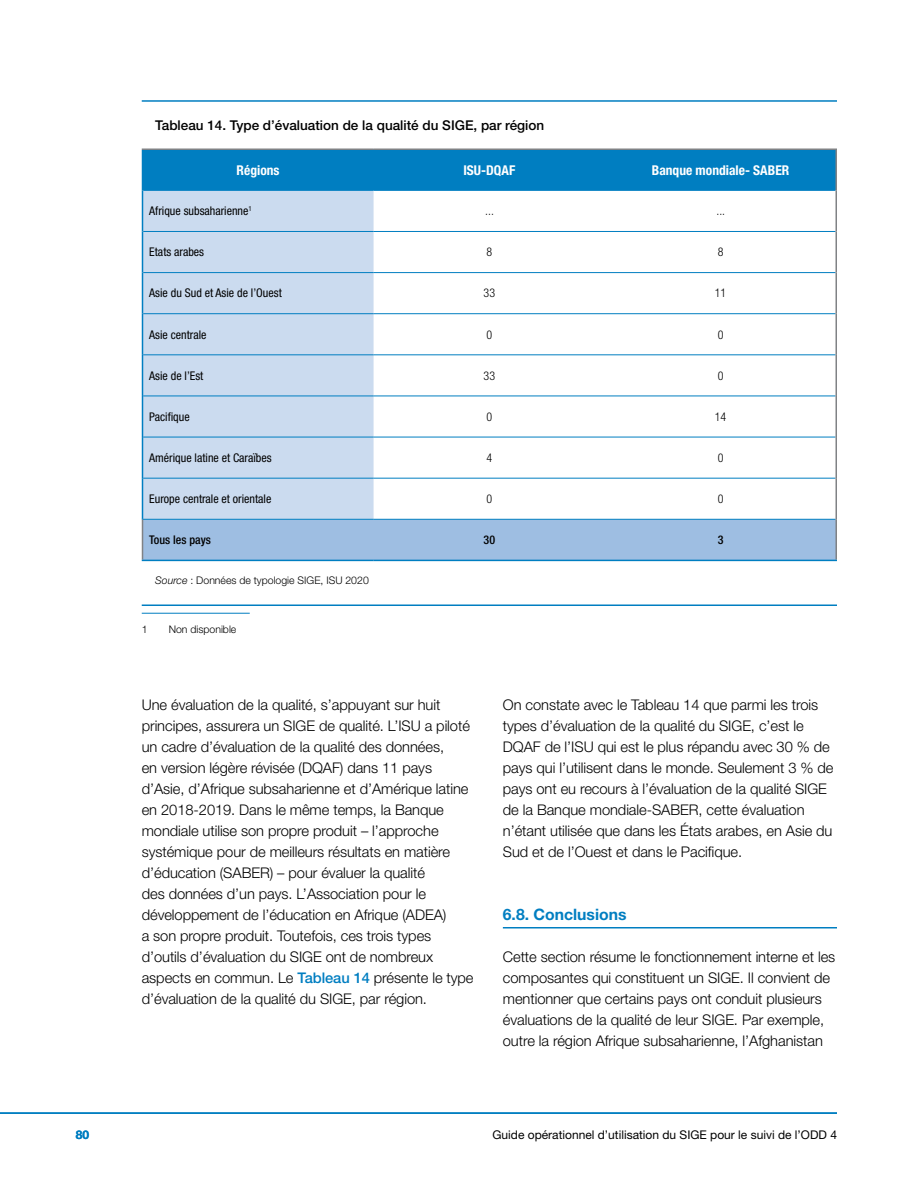
<style>
.page{position:relative;width:918px;height:1188px;background:#fff}
.page>*{position:absolute;margin:0;border:0;box-sizing:border-box;transform-origin:0 0}
.FR_HEAD_B{font:700 15.75px "Helvetica Neue LT Std";color:#007ec1}
.FR_TEXT_body{font:300 14.7px/21px "Helvetica Neue LT Std";letter-spacing:-.005em;color:#000}
.FR_Figure_table{font:500 13.5px "Helvetica Neue LT Std";color:#000}
.Table_text_Bold_COND{font:700 condensed 13.5px "Helvetica Neue LT Std";color:#fff}
.FR_Table_text_Conden{font:condensed 12px "Helvetica Neue LT Std";color:#000}
.t1{font:12px "Helvetica Neue LT Std";color:#000}
.FR_Table_text{font:300 condensed 12px "Helvetica Neue LT Std";color:#000}
.Table_text_Medium_CO{font:500 condensed 12px "Helvetica Neue LT Std";color:#000}
.t2{font:700 12px "Helvetica Neue LT Std";color:#007ec1}
.FR_Source{font:300 10.5px "Helvetica Neue LT Std";color:#000}
.nota_pie{font:300 10.5px "Helvetica Neue LT Std";color:#000}
.s1{font-style:italic}
.s2{font-weight:500;color:#007ec1}
</style>
<div class="page">
<hr style="left:0;top:1112px;width:837px;height:2px;background:#007ec1">
<hr style="left:503px;top:927px;width:334px;height:1px;background:#007ec1">
<hr style="left:142px;top:100px;width:695px;height:2px;background:#007ec1">
<hr style="left:142px;top:604px;width:695px;height:2px;background:#007ec1">
<div style="left:143px;top:150px;width:693px;height:40px;background:#007ec1"></div>
<div style="left:143px;top:191px;width:231px;height:328px;background:#cbdbef"></div>
<svg style="left:374px;top:191px;width:462px;height:328px"></svg>
<div style="left:143px;top:520px;width:693px;height:40px;background:#9ebee2"></div>
<hr style="left:143px;top:231px;width:231px;height:1px;background:#007ec1">
<hr style="left:374px;top:231px;width:231px;height:1px;background:#007ec1">
<hr style="left:605px;top:231px;width:231px;height:1px;background:#007ec1">
<hr style="left:143px;top:272px;width:231px;height:1px;background:#007ec1">
<hr style="left:374px;top:272px;width:231px;height:1px;background:#007ec1">
<hr style="left:605px;top:272px;width:231px;height:1px;background:#007ec1">
<hr style="left:143px;top:313px;width:231px;height:1px;background:#007ec1">
<hr style="left:374px;top:313px;width:231px;height:1px;background:#007ec1">
<hr style="left:605px;top:313px;width:231px;height:1px;background:#007ec1">
<hr style="left:143px;top:354px;width:231px;height:1px;background:#007ec1">
<hr style="left:374px;top:354px;width:231px;height:1px;background:#007ec1">
<hr style="left:605px;top:354px;width:231px;height:1px;background:#007ec1">
<hr style="left:143px;top:396px;width:231px;height:1px;background:#007ec1">
<hr style="left:374px;top:396px;width:231px;height:1px;background:#007ec1">
<hr style="left:605px;top:396px;width:231px;height:1px;background:#007ec1">
<hr style="left:143px;top:437px;width:231px;height:1px;background:#007ec1">
<hr style="left:374px;top:437px;width:231px;height:1px;background:#007ec1">
<hr style="left:605px;top:437px;width:231px;height:1px;background:#007ec1">
<hr style="left:143px;top:478px;width:231px;height:1px;background:#007ec1">
<hr style="left:374px;top:478px;width:231px;height:1px;background:#007ec1">
<hr style="left:605px;top:478px;width:231px;height:1px;background:#007ec1">
<hr style="left:374px;top:190px;width:231px;height:1px;background:#007ec1">
<hr style="left:605px;top:190px;width:231px;height:1px;background:#007ec1">
<hr style="left:143px;top:190px;width:231px;height:1px;background:#007ec1">
<hr style="left:142px;top:519px;width:232px;height:1px;background:#007ec1">
<hr style="left:374px;top:519px;width:231px;height:1px;background:#007ec1">
<hr style="left:605px;top:519px;width:231px;height:1px;background:#007ec1">
<hr style="left:142px;top:148px;width:232px;height:2px;background:#808285">
<hr style="left:374px;top:148px;width:231px;height:2px;background:#808285">
<hr style="left:605px;top:148px;width:232px;height:2px;background:#808285">
<hr style="left:836px;top:150px;width:1px;height:40px;background:#808285">
<hr style="left:836px;top:190px;width:1px;height:41px;background:#808285">
<hr style="left:836px;top:231px;width:1px;height:42px;background:#808285">
<hr style="left:836px;top:273px;width:1px;height:41px;background:#808285">
<hr style="left:836px;top:314px;width:1px;height:41px;background:#808285">
<hr style="left:836px;top:355px;width:1px;height:41px;background:#808285">
<hr style="left:836px;top:396px;width:1px;height:41px;background:#808285">
<hr style="left:836px;top:437px;width:1px;height:41px;background:#808285">
<hr style="left:836px;top:478px;width:1px;height:41px;background:#808285">
<hr style="left:142px;top:520px;width:1px;height:40px;background:#808285">
<hr style="left:836px;top:519px;width:1px;height:41px;background:#808285">
<hr style="left:142px;top:150px;width:1px;height:40px;background:#007ec1">
<hr style="left:142px;top:190px;width:1px;height:41px;background:#007ec1">
<hr style="left:142px;top:231px;width:1px;height:42px;background:#007ec1">
<hr style="left:142px;top:273px;width:1px;height:41px;background:#007ec1">
<hr style="left:142px;top:314px;width:1px;height:41px;background:#007ec1">
<hr style="left:142px;top:355px;width:1px;height:41px;background:#007ec1">
<hr style="left:142px;top:396px;width:1px;height:41px;background:#007ec1">
<hr style="left:142px;top:437px;width:1px;height:41px;background:#007ec1">
<hr style="left:142px;top:478px;width:1px;height:41px;background:#007ec1">
<hr style="left:142px;top:560px;width:232px;height:1px;background:#007ec1">
<hr style="left:374px;top:560px;width:231px;height:1px;background:#007ec1">
<hr style="left:605px;top:560px;width:232px;height:1px;background:#007ec1">
<hr style="left:142px;top:613px;width:108px;height:1px;background:#007ec1">
<p class="FR_Figure_table" style="left:155px;top:117px;width:391px">Tableau 14. Type d’évaluation de la qualité du SIGE, par région</p>
<p class="Table_text_Bold_COND" style="left:237px;top:162px;width:44px">Régions</p>
<p class="Table_text_Bold_COND" style="left:463px;top:162px;width:53px">ISU-DQAF</p>
<p class="Table_text_Bold_COND" style="left:652px;top:162px;width:139px">Banque mondiale- SABER</p>
<p class="FR_Table_text_Conden" style="left:149px;top:204px;width:104px">Afrique subsaharienne<sup>1</sup></p>
<p class="FR_Table_text" style="left:485px;top:204px;width:10px">...</p>
<p class="FR_Table_text" style="left:717px;top:204px;width:10px">...</p>
<p class="FR_Table_text_Conden" style="left:149px;top:245px;width:56px">Etats arabes</p>
<p class="FR_Table_text" style="left:486px;top:245px;width:7px">8</p>
<p class="FR_Table_text" style="left:718px;top:245px;width:7px">8</p>
<p class="FR_Table_text_Conden" style="left:149px;top:286px;width:134px">Asie du Sud et Asie de l’Ouest</p>
<p class="FR_Table_text" style="left:484px;top:286px;width:13px">33</p>
<p class="FR_Table_text" style="left:715px;top:286px;width:13px">11</p>
<p class="FR_Table_text_Conden" style="left:149px;top:327px;width:59px">Asie centrale</p>
<p class="FR_Table_text" style="left:486px;top:327px;width:7px">0</p>
<p class="FR_Table_text" style="left:718px;top:327px;width:7px">0</p>
<p class="FR_Table_text_Conden" style="left:149px;top:368px;width:56px">Asie de l’Est</p>
<p class="FR_Table_text" style="left:484px;top:369px;width:13px">33</p>
<p class="FR_Table_text" style="left:718px;top:369px;width:7px">0</p>
<p class="FR_Table_text_Conden" style="left:149px;top:410px;width:42px">Pacifique</p>
<p class="FR_Table_text" style="left:486px;top:410px;width:7px">0</p>
<p class="FR_Table_text" style="left:715px;top:410px;width:13px">14</p>
<p class="FR_Table_text_Conden" style="left:149px;top:451px;width:124px">Amérique latine et Caraïbes</p>
<p class="FR_Table_text" style="left:486px;top:451px;width:7px">4</p>
<p class="FR_Table_text" style="left:718px;top:451px;width:7px">0</p>
<p class="FR_Table_text_Conden" style="left:149px;top:492px;width:124px">Europe centrale et orientale</p>
<p class="FR_Table_text" style="left:486px;top:492px;width:7px">0</p>
<p class="FR_Table_text" style="left:718px;top:492px;width:7px">0</p>
<p class="Table_text_Medium_CO" style="left:149px;top:533px;width:63px">Tous les pays</p>
<p class="Table_text_Medium_CO" style="left:484px;top:533px;width:13px">30</p>
<p class="Table_text_Medium_CO" style="left:718px;top:533px;width:7px">3</p>
<p class="FR_Source" style="left:155px;top:574px;width:215px"><span class="s1">Source</span> : Données de typologie SIGE, ISU 2020</p>
<p class="nota_pie" style="left:142px;top:622px;width:7px">1</p>
<p class="nota_pie" style="left:169px;top:622px;width:69px">Non disponible</p>
<p class="FR_TEXT_body" style="left:142px;top:694px;width:333px">Une évaluation de la qualité, s’appuyant sur huit principes, assurera un SIGE de qualité. L’ISU a piloté un cadre d’évaluation de la qualité des données,<br>en version légère révisée (DQAF) dans 11 pays d’Asie, d’Afrique subsaharienne et d’Amérique latine en 2018-2019. Dans le même temps, la Banque mondiale utilise son propre produit – l’approche systémique pour de meilleurs résultats en matière d’éducation (SABER) – pour évaluer la qualité<br>des données d’un pays. L’Association pour le développement de l’éducation en Afrique (ADEA)<br>a son propre produit. Toutefois, ces trois types d’outils d’évaluation du SIGE ont de nombreux aspects en commun. Le <span class="s2">Tableau 14</span> présente le type d’évaluation de la qualité du SIGE, par région.</p>
<p class="FR_TEXT_body" style="left:503px;top:694px;width:332px">On constate avec le Tableau 14 que parmi les trois types d’évaluation de la qualité du SIGE, c’est le DQAF de l’ISU qui est le plus répandu avec 30 % de pays qui l’utilisent dans le monde. Seulement 3 % de pays ont eu recours à l’évaluation de la qualité SIGE de la Banque mondiale-SABER, cette évaluation n’étant utilisée que dans les États arabes, en Asie du Sud et de l’Ouest et dans le Pacifique.</p>
<p class="FR_HEAD_B" style="left:503px;top:905px;width:125px">6.8. Conclusions</p>
<p class="FR_TEXT_body" style="left:503px;top:946px;width:334px">Cette section résume le fonctionnement interne et les composantes qui constituent un SIGE. Il convient de mentionner que certains pays ont conduit plusieurs évaluations de la qualité de leur SIGE. Par exemple, outre la région Afrique subsaharienne, l’Afghanistan</p>
<p class="t2" style="left:76px;top:1127px;width:15px">80</p>
<p class="t1" style="left:492px;top:1127px;width:346px">Guide opérationnel d’utilisation du SIGE pour le suivi de l’ODD 4</p>
</div>
